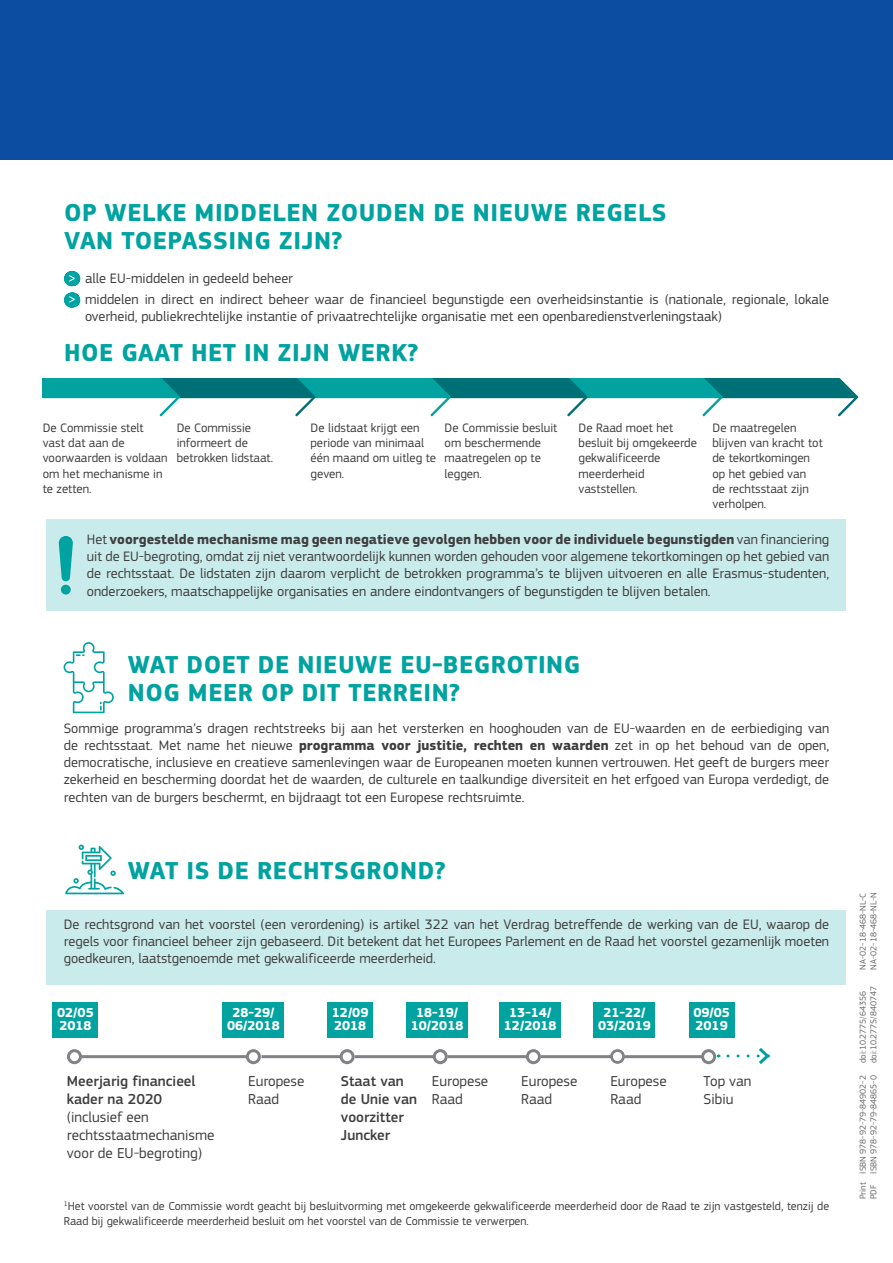
<style>
.page{position:relative;width:893px;height:1263px;background:#fff}
.page>*{position:absolute;margin:0;border:0;box-sizing:border-box;transform-origin:0 0}
.Sub-title_1{font:700 25.5px/28px "EC Square Sans Pro";letter-spacing:.02em;color:#00a3a0}
.timeline_nested{font:15px/18px "EC Square Sans Pro";color:#3e3e3f}
.timeline_regular{font:15px/18px "EC Square Sans Pro";color:#3e3e3f}
.timeline_medium{font:500 15px/18px "EC Square Sans Pro";color:#3e3e3f}
.Body_Text{font:14.25px/17.1px "EC Square Sans Pro";color:#3e3e3f}
.body_break{font:14.25px/17.1px "EC Square Sans Pro";color:#3e3e3f;text-align:justify}
.timeline_date{font:700 13.5px/13.5px "EC Square Sans Pro";color:#fff;text-align:center}
.body_columns{font:12.75px/15.3px "EC Square Sans Pro";color:#3e3e3f}
.footnote{font:12px/14.4px "EC Square Sans Pro";color:#3e3e3f}
.t1{font:9px "EC Square Sans Pro";color:#69696c}
.s1{color:#fff}
.s2{font-weight:700}
.s3{font-weight:500}
</style>
<div class="page">
<div style="left:47px;top:519px;width:799px;height:91px;background:#caebeb"></div>
<hr style="left:80px;top:1055px;width:167px;height:3px;background:#808285">
<div style="left:67px;top:1049px;width:15px;height:15px;border:3px solid #808285;border-radius:50%"></div>
<div style="left:246px;top:1049px;width:15px;height:15px;border:3px solid #808285;border-radius:50%"></div>
<hr style="left:261px;top:1055px;width:80px;height:3px;background:#808285">
<div style="left:340px;top:1049px;width:15px;height:15px;border:3px solid #808285;border-radius:50%"></div>
<hr style="left:355px;top:1055px;width:79px;height:3px;background:#808285">
<div style="left:433px;top:1049px;width:15px;height:15px;border:3px solid #808285;border-radius:50%"></div>
<hr style="left:448px;top:1055px;width:79px;height:3px;background:#808285">
<div style="left:526px;top:1049px;width:15px;height:15px;border:3px solid #808285;border-radius:50%"></div>
<svg style="left:728px;top:1048px;width:42px;height:16px"></svg>
<div style="left:53px;top:1002px;width:45px;height:36px;background:#00a3a0"></div>
<div style="left:689px;top:1002px;width:45px;height:36px;background:#00a3a0"></div>
<div style="left:223px;top:1002px;width:61px;height:36px;background:#00a3a0"></div>
<div style="left:407px;top:1002px;width:61px;height:36px;background:#00a3a0"></div>
<div style="left:500px;top:1002px;width:61px;height:36px;background:#00a3a0"></div>
<div style="left:594px;top:1002px;width:61px;height:36px;background:#00a3a0"></div>
<hr style="left:541px;top:1055px;width:162px;height:3px;background:#808285">
<div style="left:701px;top:1049px;width:15px;height:15px;border:3px solid #808285;border-radius:50%"></div>
<div style="left:610px;top:1049px;width:15px;height:15px;background:#808285;border-radius:50%"></div>
<div style="left:613px;top:1052px;width:9px;height:9px;background:#fff;border-radius:50%"></div>
<div style="left:328px;top:1002px;width:45px;height:36px;background:#00a3a0"></div>
<div style="left:47px;top:910px;width:799px;height:75px;background:#caebeb"></div>
<svg style="left:59px;top:536px;width:14px;height:45px"></svg>
<div style="left:61px;top:585px;width:10px;height:9px;background:#00a3a0;border-radius:50%"></div>
<div style="left:703px;top:378px;width:136px;height:19px;background:#007077"></div>
<div style="left:568px;top:378px;width:136px;height:19px;background:#00a3a0"></div>
<div style="left:433px;top:378px;width:135px;height:19px;background:#007077"></div>
<div style="left:296px;top:378px;width:135px;height:19px;background:#00a3a0"></div>
<div style="left:161px;top:378px;width:136px;height:19px;background:#007077"></div>
<svg style="left:833px;top:378px;width:25px;height:38px"></svg>
<hr style="left:721px;top:396px;width:134px;height:2px;background:#007077">
<svg style="left:699px;top:378px;width:24px;height:38px"></svg>
<hr style="left:586px;top:396px;width:133px;height:2px;background:#00a3a0">
<svg style="left:562px;top:378px;width:26px;height:38px"></svg>
<hr style="left:450px;top:396px;width:134px;height:2px;background:#007077">
<svg style="left:426px;top:378px;width:25px;height:38px"></svg>
<hr style="left:314px;top:396px;width:133px;height:2px;background:#00a3a0">
<svg style="left:290px;top:378px;width:26px;height:38px"></svg>
<hr style="left:179px;top:396px;width:133px;height:2px;background:#007077">
<hr style="left:43px;top:396px;width:134px;height:2px;background:#00a3a0">
<div style="left:42px;top:378px;width:119px;height:19px;background:#00a3a0"></div>
<svg style="left:156px;top:378px;width:24px;height:38px"></svg>
<svg style="left:71px;top:271px;width:2px;height:15px"></svg>
<svg style="left:71px;top:292px;width:2px;height:15px"></svg>
<svg style="left:64px;top:642px;width:50px;height:71px"></svg>
<svg style="left:65px;top:844px;width:59px;height:50px"></svg>
<div style="left:0;top:0;width:893px;height:160px;background:#0d4da1"></div>
<p class="Sub-title_1" style="left:64px;top:199px;width:604px">OP WELKE MIDDELEN ZOUDEN DE NIEUWE REGELS<br>VAN TOEPASSING ZIJN?</p>
<p class="Body_Text" style="left:68px;top:270px;width:226px"><span class="s1">&gt;</span> alle EU-middelen in gedeeld beheer</p>
<p class="Body_Text" style="left:85px;top:291px;width:746px;text-indent:-17px"><span class="s1">&gt;</span> middelen in direct en indirect beheer waar de financieel begunstigde een overheidsinstantie is (nationale, regionale, lokale overheid, publiekrechtelijke instantie of privaatrechtelijke organisatie met een openbaredienstverleningstaak)</p>
<p class="Sub-title_1" style="left:64px;top:340px;width:356px">HOE GAAT HET IN ZIJN WERK?</p>
<p class="body_columns" style="left:43px;top:420px;width:126px">De Commissie stelt vast dat aan de voorwaarden is voldaan om het mechanisme in te zetten.</p>
<p class="body_columns" style="left:177px;top:420px;width:98px">De Commissie informeert de betrokken lidstaat.</p>
<p class="body_columns" style="left:311px;top:420px;width:127px">De lidstaat krijgt een periode van minimaal één maand om uitleg te geven.</p>
<p class="body_columns" style="left:445px;top:420px;width:114px">De Commissie besluit om beschermende maatregelen op te leggen.</p>
<p class="body_columns" style="left:578px;top:420px;width:120px">De Raad moet het besluit bij omgekeerde gekwalificeerde meerderheid vaststellen.</p>
<p class="body_columns" style="left:712px;top:420px;width:112px">De maatregelen blijven van kracht tot de tekortkomingen op het gebied van<br>de rechtsstaat zijn verholpen.</p>
<p class="body_break" style="left:87px;top:531px;width:744px">Het <span class="s2">voorgestelde mechanisme mag geen negatieve gevolgen hebben voor de individuele begunstigden</span> van financiering uit de EU-begroting, omdat zij niet verantwoordelijk kunnen worden gehouden voor algemene tekortkomingen op het gebied van de rechtsstaat. De lidstaten zijn daarom verplicht de betrokken programma’s te blijven uitvoeren en alle Erasmus-studenten, onderzoekers, maatschappelijke organisaties en andere eindontvangers of begunstigden te blijven betalen.</p>
<p class="Sub-title_1" style="left:128px;top:651px;width:454px">WAT DOET DE NIEUWE EU-BEGROTING<br>NOG MEER OP DIT TERREIN?</p>
<p class="Body_Text" style="left:64px;top:720px;width:767px;text-align:justify">Sommige programma’s dragen rechtstreeks bij aan het versterken en hooghouden van de EU-waarden en de eerbiediging van de rechtsstaat. Met name het nieuwe <span class="s2">programma voor justitie, rechten en waarden</span> zet in op het behoud van de open, democratische, inclusieve en creatieve samenlevingen waar de Europeanen moeten kunnen vertrouwen. Het geeft de burgers meer zekerheid en bescherming doordat het de waarden, de culturele en taalkundige diversiteit en het erfgoed van Europa verdedigt, de rechten van de burgers beschermt, en bijdraagt tot een Europese rechtsruimte.</p>
<p class="Sub-title_1" style="left:128px;top:857px;width:320px">WAT IS DE RECHTSGROND?</p>
<p class="body_break" style="left:64px;top:916px;width:767px">De rechtsgrond van het voorstel (een verordening) is artikel 322 van het Verdrag betreffende de werking van de EU, waarop de regels voor financieel beheer zijn gebaseerd. Dit betekent dat het Europees Parlement en de Raad het voorstel gezamenlijk moeten goedkeuren, laatstgenoemde met gekwalificeerde meerderheid.</p>
<p class="timeline_date" style="left:57px;top:1006px;width:38px;text-align:left">02/05<br>2018</p>
<p class="timeline_date" style="left:693px;top:1006px;width:38px;text-align:left">09/05<br>2019</p>
<p class="timeline_date" style="left:227px;top:1006px;width:54px">28-29/<br>06/2018</p>
<p class="timeline_date" style="left:411px;top:1006px;width:54px">18-19/<br>10/2018</p>
<p class="timeline_date" style="left:504px;top:1006px;width:54px">13-14/<br>12/2018</p>
<p class="timeline_date" style="left:598px;top:1006px;width:54px">21-22/<br>03/2019</p>
<p class="timeline_date" style="left:332px;top:1006px;width:38px;text-align:left">12/09<br>2018</p>
<p class="timeline_nested" style="left:67px;top:1072px;width:149px"><span class="s3">Meerjarig financieel kader na 2020 </span>(inclusief een rechtsstaatmechanisme voor de EU-begroting)</p>
<p class="timeline_regular" style="left:248px;top:1072px;width:58px">Europese<br>Raad</p>
<p class="timeline_regular" style="left:432px;top:1072px;width:58px">Europese<br>Raad</p>
<p class="timeline_regular" style="left:521px;top:1072px;width:58px">Europese<br>Raad</p>
<p class="timeline_regular" style="left:610px;top:1072px;width:58px">Europese<br>Raad</p>
<p class="timeline_regular" style="left:703px;top:1072px;width:49px">Top van<br>Sibiu</p>
<p class="timeline_medium" style="left:341px;top:1072px;width:78px">Staat van de Unie van voorzitter<br>Juncker</p>
<p class="footnote" style="left:64px;top:1199px;width:767px"><sup>1</sup>Het voorstel van de Commissie wordt geacht bij besluitvorming met omgekeerde gekwalificeerde meerderheid door de Raad te zijn vastgesteld, tenzij de<br>Raad bij gekwalificeerde meerderheid besluit om het voorstel van de Commissie te verwerpen.</p>
<p class="t1" style="left:868px;top:969px;width:79px;rotate:-90deg">NA-02-18-468-NL-N</p>
<p class="t1" style="left:857px;top:969px;width:78px;rotate:-90deg">NA-02-18-468-NL-C</p>
<p class="t1" style="left:868px;top:1063px;width:78px;rotate:-90deg">doi:10.2775/840747</p>
<p class="t1" style="left:857px;top:1063px;width:73px;rotate:-90deg">doi:10.2775/64356</p>
<p class="t1" style="left:868px;top:1199px;width:126px;rotate:-90deg">PDF ISBN 978-92-79-84865-0</p>
<p class="t1" style="left:857px;top:1199px;width:126px;rotate:-90deg">Print ISBN 978-92-79-84902-2</p>
</div>
